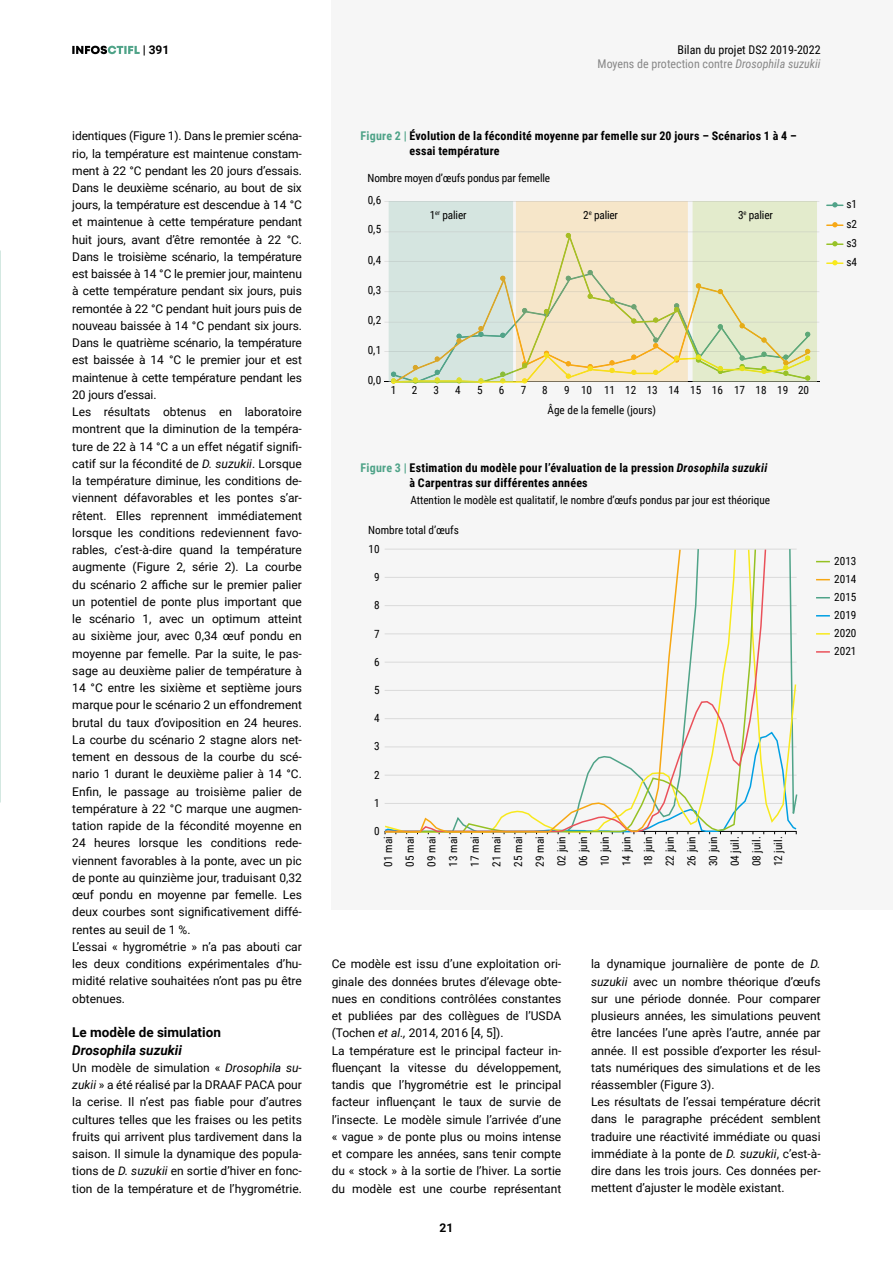
<style>
.page{position:relative;width:893px;height:1263px;background:#fff}
.page>*{position:absolute;margin:0;border:0;box-sizing:border-box;transform-origin:0 0}
.t1{font:700 13.5px "Roboto";color:#000}
.t2{font:italic 700 13.5px "Roboto";color:#000}
.t3{font:12px/17.2px "Roboto";color:#000}
.t4{font:700 12px/15px "Roboto Condensed";letter-spacing:.02em;color:#000}
.t5{font:12px "Roboto Condensed";color:#878787}
.t6{font:12px "Roboto Condensed";color:#000}
.t7{font:700 12px "Roboto";color:#000}
.t8{font:11.25px/21.8px "Roboto Condensed";color:#000;text-align:justify}
.s1{font-style:italic}
.s2{color:#4fa388}
</style>
<div class="page">
<div style="left:332px;top:0;width:561px;height:910px;background:#f6f6f6"></div>
<svg style="left:72px;top:46px;width:68px;height:8px"></svg>
<hr style="left:384px;top:351px;width:435px;height:1px;background:#dadada">
<hr style="left:384px;top:322px;width:435px;height:1px;background:#dadada">
<hr style="left:384px;top:291px;width:435px;height:1px;background:#dadada">
<hr style="left:384px;top:261px;width:435px;height:1px;background:#dadada">
<hr style="left:384px;top:231px;width:435px;height:1px;background:#dadada">
<hr style="left:384px;top:201px;width:435px;height:1px;background:#dadada">
<hr style="left:384px;top:382px;width:435px;height:1px;background:#000">
<svg style="left:827px;top:202px;width:16px;height:5px"></svg>
<svg style="left:827px;top:222px;width:16px;height:5px"></svg>
<svg style="left:827px;top:241px;width:16px;height:5px"></svg>
<svg style="left:827px;top:260px;width:16px;height:5px"></svg>
<svg style="left:389px;top:201px;width:428px;height:182px;background:#e2e3c8"></svg>
<svg style="left:384px;top:548px;width:414px;height:286px"></svg>
<svg style="left:682px;top:548px;width:85px;height:285px"></svg>
<svg style="left:384px;top:548px;width:298px;height:285px"></svg>
<svg style="left:816px;top:561px;width:14px;height:1px"></svg>
<svg style="left:816px;top:579px;width:14px;height:1px"></svg>
<svg style="left:816px;top:597px;width:14px;height:1px"></svg>
<svg style="left:816px;top:615px;width:14px;height:1px"></svg>
<svg style="left:816px;top:633px;width:14px;height:2px"></svg>
<svg style="left:816px;top:651px;width:14px;height:2px"></svg>
<p class="t7" style="left:143px;top:42px;width:28px">| 391</p>
<p class="t3" style="left:72px;top:127px;width:231px">identiques (Figure 1). Dans le premier scéna&shy;rio, la température est maintenue constam&shy;ment à 22 °C pendant les 20 jours d’essais.<br>Dans le deuxième scénario, au bout de six jours, la température est descendue à 14 °C et maintenue à cette température pendant huit jours, avant d’être remontée à 22 °C.<br>Dans le troisième scénario, la température est baissée à 14 °C le premier jour, maintenu à cette température pendant six jours, puis remontée à 22 °C pendant huit jours puis de nouveau baissée à 14 °C pendant six jours.<br>Dans le quatrième scénario, la température est baissée à 14 °C le premier jour et est maintenue à cette température pendant les 20 jours d’essai.<br>Les résultats obtenus en laboratoire montrent que la diminution de la tempéra&shy;ture de 22 à 14 °C a un effet négatif signifi&shy;catif sur la fécondité de <span class="s1">D. suzukii</span>. Lorsque la température diminue, les conditions de&shy;viennent défavorables et les pontes s’ar&shy;rêtent. Elles reprennent immédiatement lorsque les conditions redeviennent favo&shy;rables, c’est-à-dire quand la température augmente (Figure 2, série 2). La courbe du scénario 2 affiche sur le premier palier un potentiel de ponte plus important que le scénario 1, avec un optimum atteint au sixième jour, avec 0,34 œuf pondu en moyenne par femelle. Par la suite, le pas&shy;sage au deuxième palier de température à 14 °C entre les sixième et septième jours marque pour le scénario 2 un effondrement brutal du taux d’oviposition en 24 heures.<br>La courbe du scénario 2 stagne alors net&shy;tement en dessous de la courbe du scé&shy;nario 1 durant le deuxième palier à 14 °C.<br>Enfin, le passage au troisième palier de température à 22 °C marque une augmen&shy;tation rapide de la fécondité moyenne en 24 heures lorsque les conditions rede&shy;viennent favorables à la ponte, avec un pic de ponte au quinzième jour, traduisant 0,32 œuf pondu en moyenne par femelle. Les deux courbes sont significativement diffé&shy;rentes au seuil de 1 %.<br>L’essai « hygrométrie » n’a pas abouti car les deux conditions expérimentales d’hu&shy;midité relative souhaitées n’ont pas pu être obtenues.</p>
<p class="t1" style="left:72px;top:1023px;width:150px">Le modèle de simulation</p>
<p class="t2" style="left:72px;top:1040px;width:111px">Drosophila suzukii</p>
<p class="t3" style="left:72px;top:1058px;width:231px;text-align:justify">Un modèle de simulation « <span class="s1">Drosophila su&shy;zukii</span> » a été réalisé par la DRAAF PACA pour la cerise. Il n’est pas fiable pour d’autres cultures telles que les fraises ou les petits fruits qui arrivent plus tardivement dans la saison. Il simule la dynamique des popula&shy;tions de <span class="s1">D. suzukii</span> en sortie d’hiver en fonc&shy;tion de la température et de l’hygrométrie.</p>
<p class="t6" style="left:678px;top:41px;width:145px">Bilan du projet DS2 2019-2022</p>
<p class="t5" style="left:598px;top:55px;width:225px">Moyens de protection contre <span class="s1">Drosophila suzukii</span></p>
<p class="t4" style="left:409px;top:128px;width:389px;text-indent:-49px"><span class="s2">Figure 2 |</span> Évolution de la fécondité moyenne par femelle sur 20 jours – Scénarios 1 à 4 – essai température</p>
<p class="t8" style="left:368px;top:167px;width:184px">Nombre moyen d’œufs pondus par femelle</p>
<p class="t8" style="left:368px;top:189px;width:15px">0,6</p>
<p class="t8" style="left:368px;top:218px;width:15px">0,5</p>
<p class="t8" style="left:368px;top:248px;width:15px">0,4</p>
<p class="t8" style="left:368px;top:279px;width:15px">0,3</p>
<p class="t8" style="left:368px;top:308px;width:15px">0,2</p>
<p class="t8" style="left:368px;top:339px;width:15px">0,1</p>
<p class="t8" style="left:368px;top:369px;width:15px">0,0</p>
<p class="t8" style="left:430px;top:204px;width:38px">1<sup>er</sup> palier</p>
<p class="t8" style="left:583px;top:204px;width:36px">2<sup>e</sup> palier</p>
<p class="t8" style="left:738px;top:204px;width:36px">3<sup>e</sup> palier</p>
<p class="t8" style="left:391px;top:379px;width:7px">1</p>
<p class="t8" style="left:412px;top:379px;width:7px">2</p>
<p class="t8" style="left:433px;top:379px;width:7px">3</p>
<p class="t8" style="left:455px;top:379px;width:7px">4</p>
<p class="t8" style="left:477px;top:379px;width:7px">5</p>
<p class="t8" style="left:499px;top:379px;width:7px">6</p>
<p class="t8" style="left:521px;top:379px;width:7px">7</p>
<p class="t8" style="left:542px;top:379px;width:7px">8</p>
<p class="t8" style="left:564px;top:379px;width:247px">9 10 11 12 13 14 15 16 17 18 19 20</p>
<p class="t8" style="left:548px;top:398px;width:110px">Âge de la femelle (jours)</p>
<p class="t4" style="left:409px;top:460px;width:359px;text-indent:-49px"><span class="s2">Figure 3 |</span> Estimation du modèle pour l’évaluation de la pression <span class="s1">Drosophila suzukii </span>à Carpentras sur différentes années</p>
<p class="t8" style="left:410px;top:489px;width:361px">Attention le modèle est qualitatif, le nombre d’œufs pondus par jour est théorique</p>
<p class="t8" style="left:368px;top:538px;width:13px">10</p>
<p class="t8" style="left:368px;top:519px;width:92px">Nombre total d’œufs</p>
<p class="t8" style="left:374px;top:566px;width:7px">9</p>
<p class="t8" style="left:374px;top:594px;width:7px">8</p>
<p class="t8" style="left:374px;top:622px;width:7px">7</p>
<p class="t8" style="left:374px;top:650px;width:7px">6</p>
<p class="t8" style="left:374px;top:679px;width:7px">5</p>
<p class="t8" style="left:374px;top:707px;width:7px">4</p>
<p class="t8" style="left:374px;top:735px;width:7px">3</p>
<p class="t8" style="left:374px;top:763px;width:7px">2</p>
<p class="t8" style="left:374px;top:791px;width:7px">1</p>
<p class="t8" style="left:374px;top:820px;width:7px">0</p>
<p class="t8" style="left:377px;top:866px;width:32px;rotate:-90deg">01 mai 05 mai 09 mai 13 mai 17 mai 21 mai 25 mai 29 mai 02 juin 06 juin 10 juin 14 juin 18 juin 22 juin 26 juin 30 juin 04 juil.<br>08 juil.<br>12 juil.</p>
<p class="t8" style="left:847px;top:194px;width:12px;line-height:19.4px">s1 s2 s3 s4</p>
<p class="t8" style="left:834px;top:551px;width:24px;line-height:18px">2013<br>2014<br>2015<br>2019<br>2020<br>2021</p>
<p class="t3" style="left:332px;top:955px;width:231px">Ce modèle est issu d’une exploitation ori&shy;ginale des données brutes d’élevage obte&shy;nues en conditions contrôlées constantes et publiées par des collègues de l’USDA (Tochen <span class="s1">et al.,</span> 2014, 2016 [4, 5]).<br>La température est le principal facteur in&shy;fluençant la vitesse du développement, tan dis que l’hygrométrie est le principal facteur influençant le taux de survie de l’insecte. Le modèle simule l’arrivée d’une « vague » de ponte plus ou moins intense et compare les années, sans tenir compte du « stock » à la sortie de l’hiver. La sortie du modèle est une courbe représentant</p>
<p class="t3" style="left:591px;top:955px;width:231px">la dynamique journalière de ponte de <span class="s1">D. suzukii</span> avec un nombre théorique d’œufs sur une période donnée. Pour comparer plusieurs années, les simulations peuvent être lancées l’une après l’autre, année par année. Il est possible d’exporter les résul&shy;tats numériques des simulations et de les réassembler (Figure 3).<br>Les résultats de l’essai température décrit dans le paragraphe précédent semblent traduire une réactivité immédiate ou quasi immédiate à la ponte de <span class="s1">D. suzukii</span>, c’est-à&shy;dire dans les trois jours. Ces données per&shy;mettent d’ajuster le modèle existant.</p>
<p class="t7" style="left:440px;top:1219px;width:15px">21</p>
</div>
